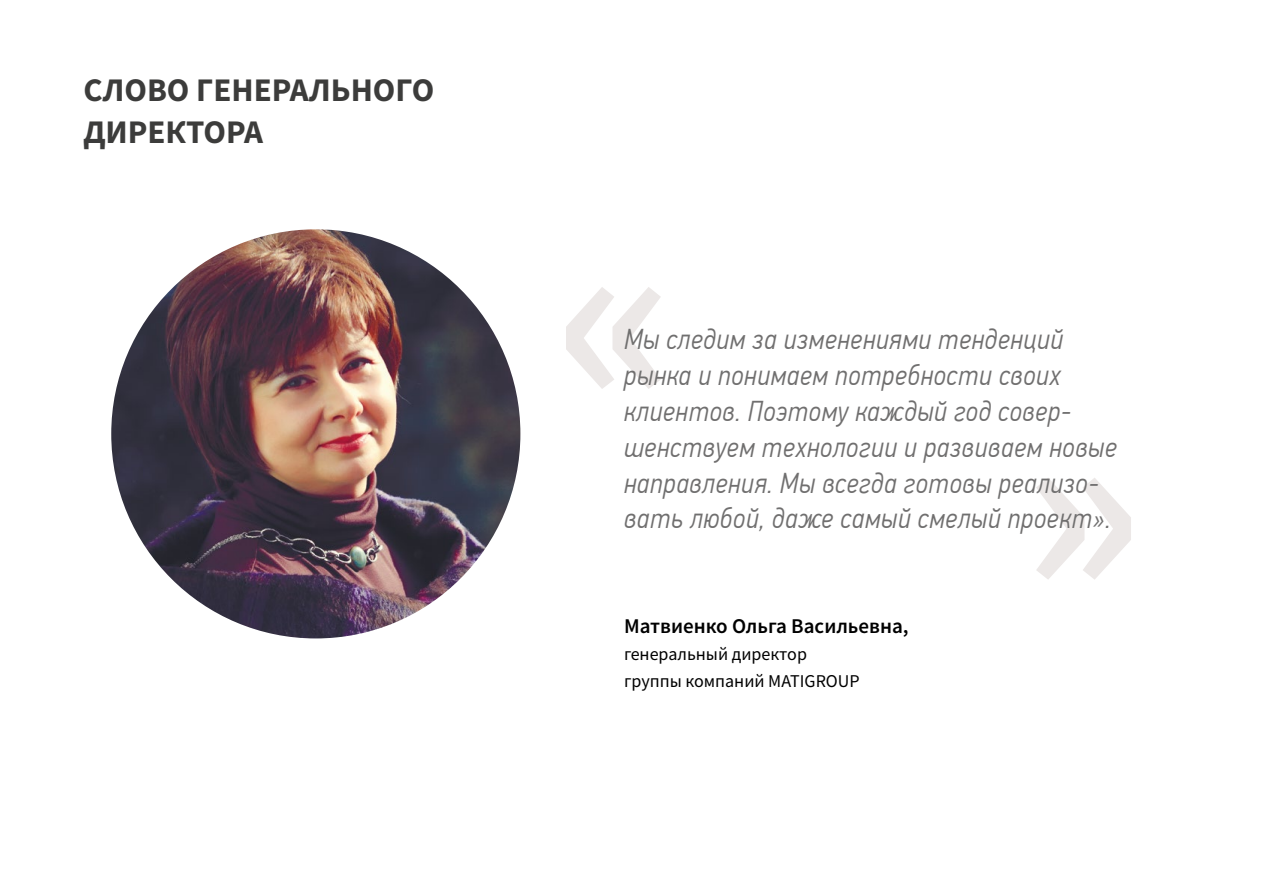
<style>
.page{position:relative;width:1263px;height:893px;background:#fff}
.page>*{position:absolute;margin:0;border:0;box-sizing:border-box;transform-origin:0 0}
.t1{font:600 267.45px "Source Sans Pro";color:#ece8e7}
.t2{font:700 33px/42px "Source Sans Pro";color:#3c3c3b}
.t3{font:italic 300 28.65px/35.8px "PF Din Text Cond Pro";letter-spacing:.025em;color:#706f6f}
.t4{font:600 21px "Source Sans Pro";color:#000}
.t5{font:18px/27px "Source Sans Pro";color:#000}
</style>
<div class="page">
<img style="left:111px;top:229px;width:409px;height:409px;border-radius:205px">
<hr style="left:1262px;top:701px;width:1px;height:192px;background:#acb5c4">
<p class="t2" style="left:84px;top:68px;width:352px">СЛОВО ГЕНЕРАЛЬНОГО<br>ДИРЕКТОРА</p>
<h1 class="t1" style="left:553px;top:141px;width:123px">«</h1>
<p class="t3" style="left:624px;top:321px;width:494px">Мы следим за изменениями тенденций рынка и понимаем потребности своих клиентов. Поэтому каждый год совер&shy;шенствуем технологии и развиваем новые направления. Мы всегда готовы реализо&shy;вать любой, даже самый смелый проект».</p>
<h1 class="t1" style="left:1022px;top:331px;width:123px">»</h1>
<p class="t4" style="left:624px;top:612px;width:286px">Матвиенко Ольга Васильевна,</p>
<p class="t5" style="left:624px;top:640px;width:237px">генеральный директор группы компаний MATIGROUP</p>
</div>
